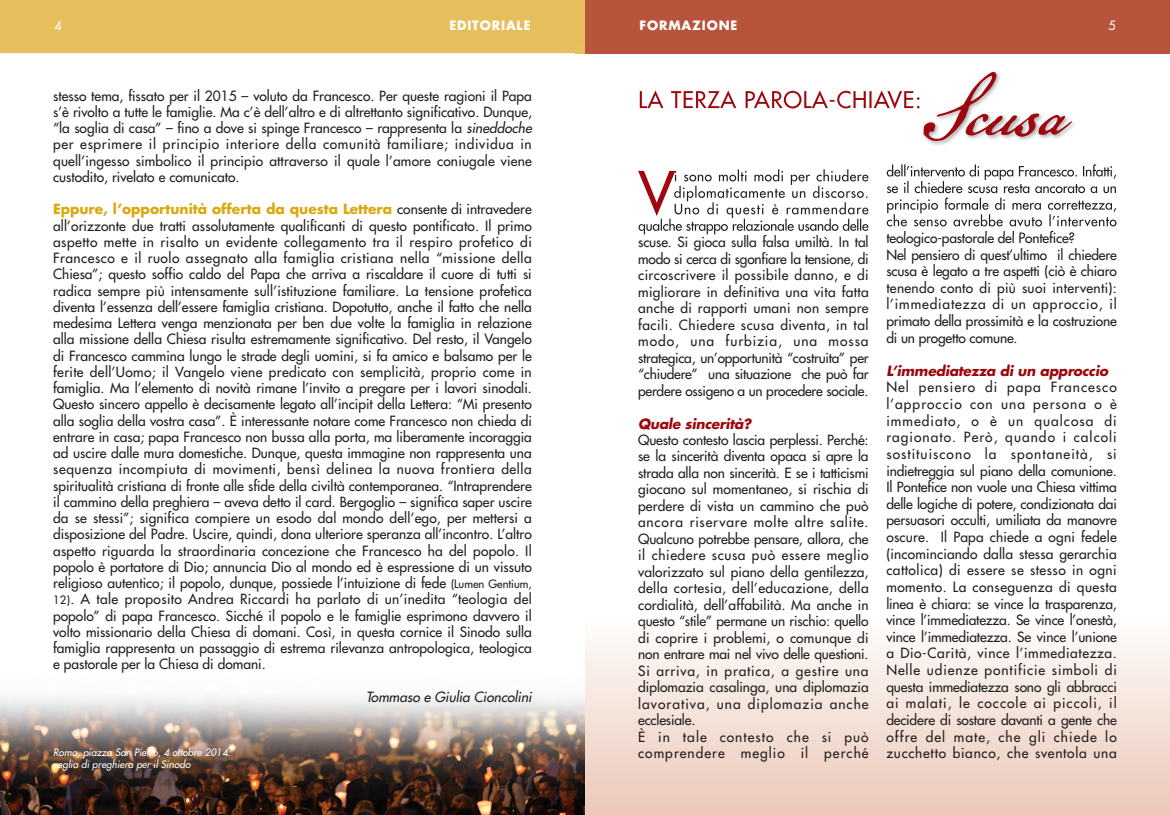
<style>
.page{position:relative;width:1170px;height:815px;background:#fff}
.page>*{position:absolute;margin:0;border:0;box-sizing:border-box;transform-origin:0 0}
.t1{font:92.5px "American Scribe";color:#9d070d}
.t2{font:13.75px/16.2px "Futura";color:#231f20}
.t3{font:italic 700 13.75px "Futura";color:#9d070d}
.t4{font:italic 13.75px "Futura";color:#231f20}
.t5{font:700 12.5px "Futura";letter-spacing:.07em;color:#fff}
.t6{font:12.5px "Futura";color:#fff}
.t7{font:italic 10px/11.4px "Futura";color:#fff}
.s1{font-style:italic}
.s2{font-weight:700;color:#dba80c}
.s3{font-size:11.25px}
</style>
<div class="page">
<div style="left:585px;top:620px;width:584px;height:195px;background:linear-gradient(to bottom,#fefdfc,#ebc7b7)"></div>
<div style="left:585px;top:0;width:584px;height:44px;background:#b8543c"></div>
<img style="left:0;top:695px;width:585px;height:120px">
<img style="left:575px;top:53px;width:594px;height:181px">
<div style="left:0;top:0;width:585px;height:53px;background:#e6be5d"></div>
<div style="left:585px;top:44px;width:584px;height:9px;background:#b8543c"></div>
<img style="left:638px;top:171px;width:37px;height:45px">
<img style="left:674px;top:169px;width:130px;height:16px">
<img style="left:674px;top:186px;width:110px;height:15px">
<img style="left:674px;top:202px;width:139px;height:16px">
<img style="left:638px;top:219px;width:104px;height:15px">
<img style="left:886px;top:164px;width:116px;height:16px">
<img style="left:886px;top:181px;width:103px;height:12px">
<img style="left:887px;top:197px;width:113px;height:16px">
<img style="left:886px;top:214px;width:116px;height:12px">
<img style="left:886px;top:231px;width:96px;height:3px">
<img style="left:639px;top:90px;width:280px;height:19px">
<p class="t6" style="left:54px;top:19px;width:9px">4</p>
<p class="t5" style="left:449px;top:20px;width:83px">EDITORIALE</p>
<p class="t5" style="left:639px;top:20px;width:99px">FORMAZIONE</p>
<p class="t6" style="left:1108px;top:19px;width:9px">5</p>
<p class="t2" style="left:53px;top:88px;width:482px">stesso tema, fissato per il 2015 – voluto da Francesco. Per queste ragioni il Papa s’è rivolto a tutte le famiglie. Ma c’è dell’altro e di altrettanto significativo. Dunque, “la soglia di casa” – fino a dove si spinge Francesco – rappresenta la <span class="s1">sineddoche </span>per esprimere il principio interiore della comunità familiare; individua in quell’ingesso simbolico il principio attraverso il quale l’amore coniugale viene custodito, rivelato e comunicato.</p>
<p class="t2" style="left:53px;top:202px;width:480px;text-align:justify"><span class="s2">Eppure, l’opportunità offerta da questa Lettera</span> consente di intravedere all’orizzonte due tratti assolutamente qualificanti di questo pontificato. Il primo aspetto mette in risalto un evidente collegamento tra il respiro profetico di Francesco e il ruolo assegnato alla famiglia cristiana nella “missione della Chiesa”; questo soffio caldo del Papa che arriva a riscaldare il cuore di tutti si radica sempre più intensamente sull’istituzione familiare. La tensione profetica diventa l’essenza dell’essere famiglia cristiana. Dopotutto, anche il fatto che nella medesima Lettera venga menzionata per ben due volte la famiglia in relazione alla missione della Chiesa risulta estremamente significativo. Del resto, il Vangelo di Francesco cammina lungo le strade degli uomini, si fa amico e balsamo per le ferite dell’Uomo; il Vangelo viene predicato con semplicità, proprio come in famiglia. Ma l’elemento di novità rimane l’invito a pregare per i lavori sinodali.<br>Questo sincero appello è decisamente legato all’incipit della Lettera: “Mi presento alla soglia della vostra casa”. È interessante notare come Francesco non chieda di entrare in casa; papa Francesco non bussa alla porta, ma liberamente incoraggia ad uscire dalle mura domestiche. Dunque, questa immagine non rappresenta una sequenza incompiuta di movimenti, bensì delinea la nuova frontiera della spiritualità cristiana di fronte alle sfide della civiltà contemporanea. “Intraprendere il cammino della preghiera – aveva detto il card. Bergoglio – significa saper uscire da se stessi”; significa compiere un esodo dal mondo dell’ego, per mettersi a disposizione del Padre. Uscire, quindi, dona ulteriore speranza all’incontro. L’altro aspetto riguarda la straordinaria concezione che Francesco ha del popolo. Il popolo è portatore di Dio; annuncia Dio al mondo ed è espressione di un vissuto religioso autentico; il popolo, dunque, possiede l’intuizione di fede <span class="s3">(Lumen Gentium, 12)</span>. A tale proposito Andrea Riccardi ha parlato di un’inedita “teologia del popolo” di papa Francesco. Sicché il popolo e le famiglie esprimono davvero il volto missionario della Chiesa di domani. Così, in questa cornice il Sinodo sulla famiglia rappresenta un passaggio di estrema rilevanza antropologica, teologica e pastorale per la Chiesa di domani.</p>
<p class="t4" style="left:366px;top:690px;width:170px">Tommaso e Giulia Cioncolini</p>
<p class="t7" style="left:53px;top:748px;width:181px">Roma, piazza San Pietro, 4 ottobre 2014: veglia di preghiera per il Sinodo</p>
<h1 class="t1" style="left:922px;top:47px;width:142px">Scusa</h1>
<p class="t2" style="left:638px;top:235px;width:232px;text-align:justify">scuse. Si gioca sulla falsa umiltà. In tal modo si cerca di sgonfiare la tensione, di circoscrivere il possibile danno, e di migliorare in definitiva una vita fatta anche di rapporti umani non sempre facili. Chiedere scusa diventa, in tal modo, una furbizia, una mossa strategica, un’opportunità “costruita” per “chiudere” una situazione che può far perdere ossigeno a un procedere sociale.</p>
<p class="t3" style="left:638px;top:417px;width:117px">Quale sincerità?</p>
<p class="t2" style="left:638px;top:433px;width:232px">Questo contesto lascia perplessi. Perché: se la sincerità diventa opaca si apre la strada alla non sincerità. E se i tatticismi giocano sul momentaneo, si rischia di perdere di vista un cammino che può ancora riservare molte altre salite.<br>Qualcuno potrebbe pensare, allora, che il chiedere scusa può essere meglio valorizzato sul piano della gentilezza, della cortesia, dell’educazione, della cordialità, dell’affabilità. Ma anche in questo “stile” permane un rischio: quello di coprire i problemi, o comunque di non entrare mai nel vivo delle questioni.<br>Si arriva, in pratica, a gestire una diplomazia casalinga, una diplomazia lavorativa, una diplomazia anche ecclesiale.<br>È in tale contesto che si può comprendere meglio il perché</p>
<p class="t2" style="left:886px;top:230px;width:232px;line-height:16.6px">teologico-pastorale del Pontefice?<br>Nel pensiero di quest’ultimo il chiedere scusa è legato a tre aspetti (ciò è chiaro tenendo conto di più suoi interventi): l’immediatezza di un approccio, il primato della prossimità e la costruzione di un progetto comune.</p>
<p class="t3" style="left:886px;top:364px;width:226px">L’immediatezza di un approccio</p>
<p class="t2" style="left:886px;top:380px;width:232px;line-height:16.6px;text-align:justify">Nel pensiero di papa Francesco l’approccio con una persona o è immediato, o è un qualcosa di ragionato. Però, quando i calcoli sostituiscono la spontaneità, si indietreggia sul piano della comunione.<br>Il Pontefice non vuole una Chiesa vittima delle logiche di potere, condizionata dai persuasori occulti, umiliata da manovre oscure. Il Papa chiede a ogni fedele (incominciando dalla stessa gerarchia cattolica) di essere se stesso in ogni momento. La conseguenza di questa linea è chiara: se vince la trasparenza, vince l’immediatezza. Se vince l’onestà, vince l’immediatezza. Se vince l’unione a Dio-Carità, vince l’immediatezza.<br>Nelle udienze pontificie simboli di questa immediatezza sono gli abbracci ai malati, le coccole ai piccoli, il decidere di sostare davanti a gente che offre del mate, che gli chiede lo zucchetto bianco, che sventola una</p>
</div>
